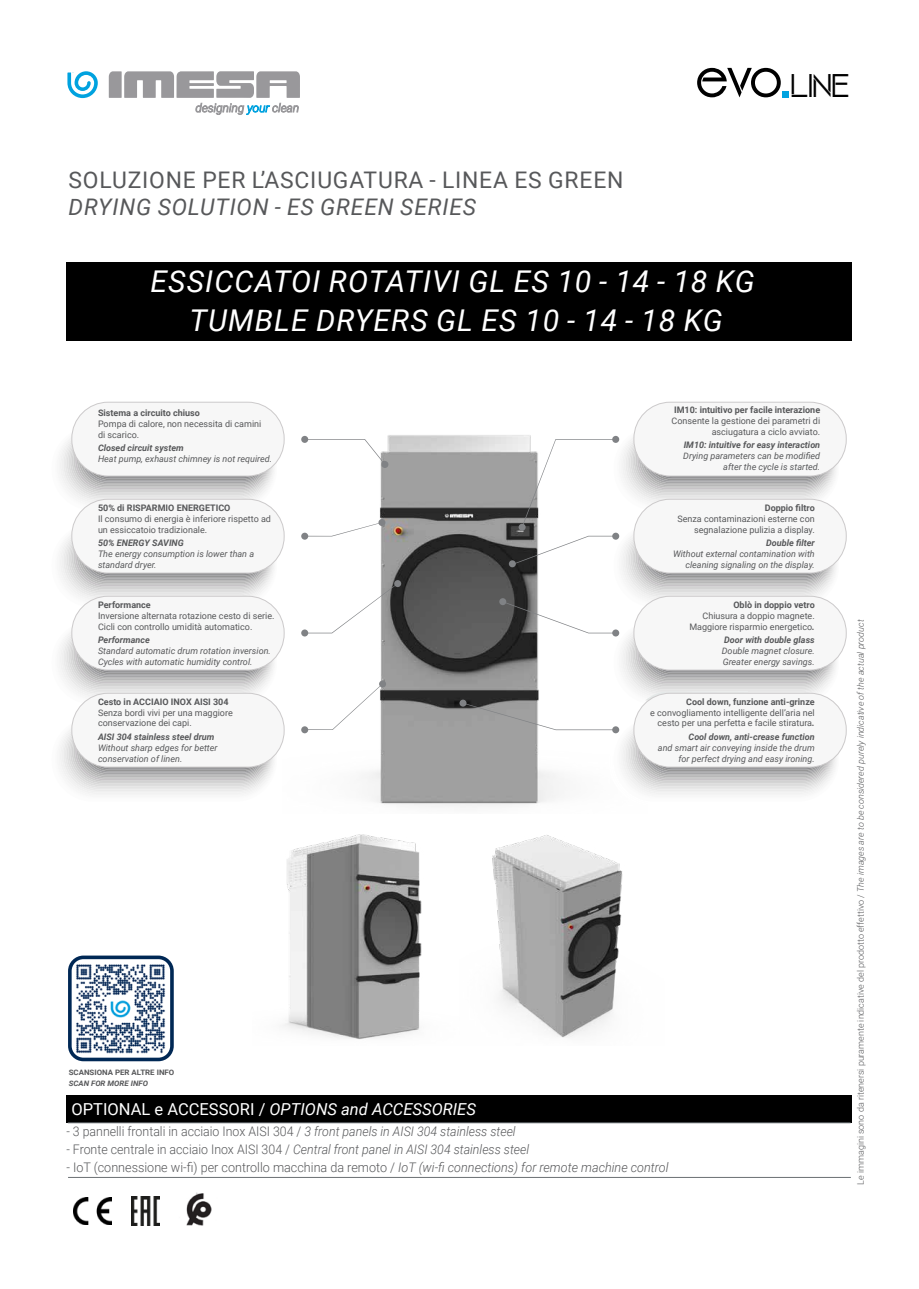
<style>
.page{position:relative;width:919px;height:1289px;background:#fff}
.page>*{position:absolute;margin:0;border:0;box-sizing:border-box;transform-origin:0 0}
.t1{font:31.5px "Maxellight";color:#000}
.t2{font:italic 30px "Roboto";letter-spacing:.035em;color:#fff}
.t3{font:22.8px "Roboto";letter-spacing:.035em;color:#57585a}
.t4{font:italic 22.8px "Roboto";letter-spacing:.035em;color:#57585a}
.t5{font:italic 16.5px "Roboto";color:#fff}
.t6{font:300 13.2px "Roboto";color:#57585a;scale:.95 1}
.t7{font:italic 300 13.2px "Roboto";color:#57585a;scale:.94 1}
.t8{font:300 13.2px "Roboto";color:#57585a;scale:.94 1}
.t9{font:9px/10.8px "Roboto";color:#57585a}
.t10{font:italic 9px/10.8px "Roboto";color:#57585a}
.t11{font:700 9px "Roboto";color:#57585a}
.t12{font:italic 700 9px "Roboto";color:#57585a}
.t13{font:300 9px "Roboto";color:#57585a}
.t14{font:700 7.5px "Roboto";color:#57585a;scale:1.05 1}
.t15{font:italic 700 7.5px "Roboto";color:#57585a;scale:1.05 1}
.s1{font-size:55.05px}
.s2{font-size:55.05px;color:#00a3e0}
.s3{font-style:normal}
.s4{font-weight:700;font-style:italic}
.s5{font-style:italic}
</style>
<div class="page">
<img style="left:283px;top:417px;width:358px;height:391px">
<div style="left:459px;top:699px;width:7px;height:7px;background:#808285;border-radius:50%"></div>
<div style="left:379px;top:680px;width:7px;height:7px;background:#808285;border-radius:50%"></div>
<div style="left:301px;top:726px;width:7px;height:7px;background:#808285;border-radius:50%"></div>
<svg style="left:305px;top:583px;width:92px;height:50px"></svg>
<div style="left:394px;top:580px;width:7px;height:7px;background:#808285;border-radius:50%"></div>
<div style="left:301px;top:629px;width:7px;height:7px;background:#808285;border-radius:50%"></div>
<svg style="left:305px;top:439px;width:80px;height:25px"></svg>
<div style="left:301px;top:436px;width:7px;height:7px;background:#808285;border-radius:50%"></div>
<div style="left:381px;top:461px;width:7px;height:7px;background:#808285;border-radius:50%"></div>
<svg style="left:305px;top:522px;width:76px;height:14px"></svg>
<div style="left:301px;top:532px;width:7px;height:7px;background:#808285;border-radius:50%"></div>
<div style="left:378px;top:519px;width:7px;height:7px;background:#808285;border-radius:50%"></div>
<div style="left:634px;top:402px;width:212px;height:74px;background:#f7f7f7;border-radius:36px"></div>
<div style="left:633px;top:402px;width:213px;height:74px;border:1px solid #cccacb;border-radius:36px"></div>
<svg style="left:463px;top:426px;width:377px;height:380px"></svg>
<div style="left:634px;top:693px;width:212px;height:74px;background:#f7f7f7;border-radius:36px"></div>
<div style="left:633px;top:693px;width:213px;height:74px;border:1px solid #cccacb;border-radius:36px"></div>
<svg style="left:60px;top:426px;width:218px;height:89px"></svg>
<div style="left:72px;top:402px;width:212px;height:74px;background:#f7f7f7;border-radius:36px"></div>
<div style="left:71px;top:402px;width:213px;height:74px;border:1px solid #cccacb;border-radius:36px"></div>
<svg style="left:60px;top:523px;width:218px;height:89px"></svg>
<div style="left:72px;top:499px;width:212px;height:74px;background:#f7f7f7;border-radius:36px"></div>
<div style="left:71px;top:499px;width:213px;height:74px;border:1px solid #cccacb;border-radius:36px"></div>
<svg style="left:60px;top:619px;width:218px;height:90px"></svg>
<div style="left:72px;top:596px;width:212px;height:74px;background:#f7f7f7;border-radius:36px"></div>
<div style="left:71px;top:596px;width:213px;height:74px;border:1px solid #cccacb;border-radius:36px"></div>
<svg style="left:60px;top:717px;width:218px;height:78px"></svg>
<div style="left:72px;top:693px;width:212px;height:74px;background:#f7f7f7;border-radius:36px"></div>
<div style="left:71px;top:693px;width:213px;height:74px;border:1px solid #cccacb;border-radius:36px"></div>
<div style="left:509px;top:560px;width:7px;height:7px;background:#808285;border-radius:50%"></div>
<div style="left:66px;top:262px;width:785px;height:79px;background:#000"></div>
<svg style="left:67px;top:71px;width:31px;height:27px"></svg>
<svg style="left:109px;top:71px;width:191px;height:44px"></svg>
<div style="left:66px;top:1095px;width:785px;height:27px;background:#000"></div>
<hr style="left:68px;top:1122px;width:782px;height:1px;background:#6a6f73">
<img style="left:283px;top:834px;width:340px;height:206px">
<img style="left:74px;top:1197px;width:37px;height:26px">
<hr style="left:68px;top:1177px;width:782px;height:1px;background:#6a6f73">
<img style="left:73px;top:960px;width:96px;height:96px">
<div style="left:68px;top:955px;width:106px;height:106px;border:4px solid #002855;border-radius:14px"></div>
<svg style="left:305px;top:684px;width:77px;height:46px"></svg>
<img style="left:131px;top:1196px;width:29px;height:29px">
<img style="left:186px;top:1192px;width:26px;height:34px">
<p class="t3" style="left:69px;top:164px;width:556px">SOLUZIONE PER L’ASCIUGATURA - LINEA ES GREEN</p>
<p class="t4" style="left:69px;top:191px;width:409px">DRYING SOLUTION - ES GREEN SERIES</p>
<p class="t1" style="left:695px;top:68px;width:156px"><span class="s1">evo</span><span class="s2">.</span>LINE</p>
<p class="t2" style="left:150px;top:260px;width:605px">ESSICCATOI ROTATIVI GL ES 10 - 14 - 18 KG</p>
<p class="t2" style="left:189px;top:299px;width:534px">TUMBLE DRYERS GL ES 10 - 14 - 18 KG</p>
<p class="t11" style="left:98px;top:406px;width:103px">Sistema a circuito chiuso</p>
<p class="t9" style="left:98px;top:418px;width:165px">Pompa di calore, non necessita di camini di scarico.</p>
<p class="t12" style="left:98px;top:442px;width:87px">Closed circuit system</p>
<p class="t10" style="left:98px;top:453px;width:175px">Heat pump, exhaust chimney is not required.</p>
<p class="t11" style="left:98px;top:502px;width:134px">50% di RISPARMIO ENERGETICO</p>
<p class="t9" style="left:98px;top:513px;width:174px">Il consumo di energia è inferiore rispetto ad un essiccatoio tradizionale.</p>
<p class="t12" style="left:98px;top:537px;width:87px">50% ENERGY SAVING</p>
<p class="t10" style="left:98px;top:548px;width:158px">The energy consumption is lower than a standard dryer.</p>
<p class="t11" style="left:98px;top:598px;width:54px">Performance</p>
<p class="t9" style="left:98px;top:610px;width:178px">Inversione alternata rotazione cesto di serie.</p>
<p class="t9" style="left:98px;top:621px;width:156px">Cicli con controllo umidità automatico.</p>
<p class="t12" style="left:98px;top:634px;width:53px">Performance</p>
<p class="t10" style="left:98px;top:645px;width:174px">Standard automatic drum rotation inversion.</p>
<p class="t10" style="left:98px;top:656px;width:156px">Cycles with automatic humidity control.</p>
<p class="t11" style="left:98px;top:695px;width:132px">Cesto in ACCIAIO INOX AISI 304</p>
<p class="t9" style="left:98px;top:706px;width:136px">Senza bordi vivi per una maggiore conservazione dei capi.</p>
<p class="t12" style="left:98px;top:730px;width:118px">AISI 304 stainless steel drum</p>
<p class="t10" style="left:98px;top:741px;width:121px">Without sharp edges for better</p>
<p class="t10" style="left:98px;top:752px;width:86px">conservation of linen.</p>
<p class="t14" style="left:69px;top:1067px;width:102px">SCANSIONA PER ALTRE INFO</p>
<p class="t15" style="left:69px;top:1077px;width:77px">SCAN FOR MORE INFO</p>
<p class="t5" style="left:71px;top:1097px;width:406px"><span class="s3">OPTIONAL e ACCESSORI /</span> OPTIONS and ACCESSORIES</p>
<p class="t11" style="left:674px;top:403px;width:148px">IM10: intuitivo per facile interazione</p>
<p class="t9" style="left:671px;top:415px;width:150px;text-align:right">Consente la gestione dei parametri di asciugatura a ciclo avviato.</p>
<p class="t12" style="left:683px;top:438px;width:138px">IM10: intuitive for easy interaction</p>
<p class="t10" style="left:683px;top:450px;width:138px">Drying parameters can be modified</p>
<p class="t10" style="left:723px;top:461px;width:98px">after the cycle is started.</p>
<p class="t11" style="left:764px;top:502px;width:51px">Doppio filtro</p>
<p class="t9" style="left:677px;top:513px;width:139px;text-align:right">Senza contaminazioni esterne con segnalazione pulizia a display.</p>
<p class="t12" style="left:766px;top:537px;width:50px">Double filter</p>
<p class="t10" style="left:673px;top:548px;width:143px;text-align:right">Without external contamination with cleaning signaling on the display.</p>
<p class="t11" style="left:733px;top:598px;width:83px">Oblò in doppio vetro</p>
<p class="t9" style="left:702px;top:610px;width:114px">Chiusura a doppio magnete.</p>
<p class="t9" style="left:689px;top:621px;width:127px">Maggiore risparmio energetico<span class="s4">.</span></p>
<p class="t12" style="left:724px;top:634px;width:92px">Door with double glass</p>
<p class="t10" style="left:721px;top:645px;width:94px">Double magnet closure.</p>
<p class="t10" style="left:722px;top:656px;width:93px">Greater energy savings.</p>
<p class="t11" style="left:686px;top:695px;width:130px">Cool down, funzione anti-grinze</p>
<p class="t9" style="left:650px;top:706px;width:166px;text-align:right">e convogliamento intelligente dell’aria nel cesto per una perfetta e facile stiratura<span class="s4">.</span></p>
<p class="t12" style="left:688px;top:730px;width:128px">Cool down, anti-crease function</p>
<p class="t10" style="left:658px;top:741px;width:158px">and smart air conveying inside the drum</p>
<p class="t10" style="left:678px;top:752px;width:138px">for perfect drying and easy ironing.</p>
<p class="t8" style="left:66px;top:1122px;width:479px">- 3 pannelli frontali in acciaio Inox AISI 304 / <span class="s5">3 front panels in AISI 304 stainless steel</span></p>
<p class="t7" style="left:66px;top:1140px;width:494px"><span class="s3">- Fronte centrale in acciaio Inox AISI 304 /</span> Central front panel in AISI 304 stainless steel</p>
<p class="t6" style="left:66px;top:1158px;width:635px">- IoT (connessione wi-fi) per controllo macchina da remoto / <span class="s5">IoT (wi-fi connections) for remote machine control</span></p>
<p class="t13" style="left:854px;top:1184px;width:566px;rotate:-90deg">Le immagini sono da ritenersi puramente indicative del prodotto effettivo / <span class="s5">The images are to be considered purely indicative of the actual product</span></p>
</div>
